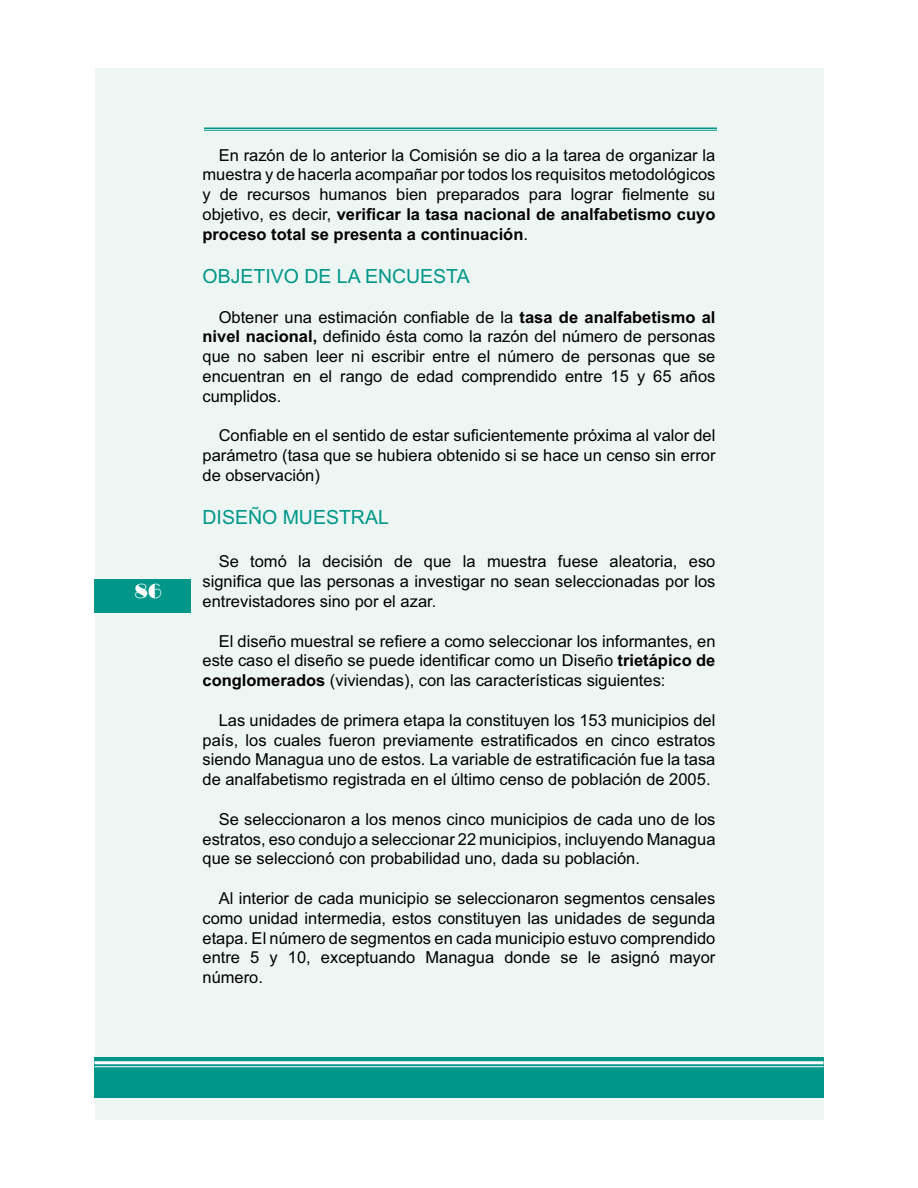
<style>
.page{position:relative;width:918px;height:1188px;background:#fff}
.page>*{position:absolute;margin:0;border:0;box-sizing:border-box;transform-origin:0 0}
.t1{font:21px "Broadway";color:#fff}
.t2{font:19.5px "Arial";color:#00978a}
.t3{font:16.5px/19.8px "Arial";color:#000;text-align:justify}
.s1{font-weight:700}
</style>
<div class="page">
<div style="left:95px;top:68px;width:729px;height:1052px;background:#eef6f4"></div>
<div style="left:94px;top:1058px;width:730px;height:40px;background:#00978a"></div>
<hr style="left:94px;top:1061px;width:730px;height:3px;background:#fff">
<hr style="left:94px;top:1066px;width:730px;height:1px;background:#fff">
<hr style="left:204px;top:128px;width:513px;height:1px;background:#00978a">
<hr style="left:204px;top:130px;width:513px;height:1px;background:#00978a">
<div style="left:94px;top:579px;width:97px;height:34px;background:#00978a"></div>
<p class="t1" style="left:134px;top:579px;width:29px">86</p>
<p class="t3" style="left:202px;top:146px;width:514px;text-indent:16px">En razón de lo anterior la Comisión se dio a la tarea de organizar la muestra y de hacerla acompañar por todos los requisitos metodológicos y de recursos humanos bien preparados para lograr fielmente su objetivo, es decir, <span class="s1">verificar la tasa nacional de analfabetismo cuyo proceso total se presenta a continuación</span>.</p>
<p class="t2" style="left:203px;top:269px;width:269px">OBJETIVO DE LA ENCUESTA</p>
<p class="t3" style="left:202px;top:308px;width:515px;text-indent:16px">Obtener una estimación confiable de la <span class="s1">tasa de analfabetismo al nivel nacional,</span> definido ésta como la razón del número de personas que no saben leer ni escribir entre el número de personas que se encuentran en el rango de edad comprendido entre 15 y 65 años cumplidos.</p>
<p class="t3" style="left:202px;top:427px;width:515px;text-indent:16px">Confiable en el sentido de estar suficientemente próxima al valor del parámetro (tasa que se hubiera obtenido si se hace un censo sin error de observación)</p>
<p class="t2" style="left:203px;top:510px;width:188px">DISEÑO MUESTRAL</p>
<p class="t3" style="left:202px;top:553px;width:514px;text-indent:16px">Se tomó la decisión de que la muestra fuese aleatoria, eso significa que las personas a investigar no sean seleccionadas por los entrevistadores sino por el azar.</p>
<p class="t3" style="left:202px;top:632px;width:515px;text-indent:16px">El diseño muestral se refiere a como seleccionar los informantes, en este caso el diseño se puede identificar como un Diseño <span class="s1">trietápico de conglomerados</span> (viviendas), con las características siguientes:</p>
<p class="t3" style="left:202px;top:712px;width:514px;text-indent:16px">Las unidades de primera etapa la constituyen los 153 municipios del país, los cuales fueron previamente estratificados en cinco estratos siendo Managua uno de estos. La variable de estratificación fue la tasa de analfabetismo registrada en el último censo de población de 2005.</p>
<p class="t3" style="left:202px;top:811px;width:515px;text-indent:16px">Se seleccionaron a los menos cinco municipios de cada uno de los estratos, eso condujo a seleccionar 22 municipios, incluyendo Managua que se seleccionó con probabilidad uno, dada su población.</p>
<p class="t3" style="left:202px;top:890px;width:514px;text-indent:16px">Al interior de cada municipio se seleccionaron segmentos censales como unidad intermedia, estos constituyen las unidades de segunda etapa. El número de segmentos en cada municipio estuvo comprendido entre 5 y 10, exceptuando Managua donde se le asignó mayor número.</p>
</div>
